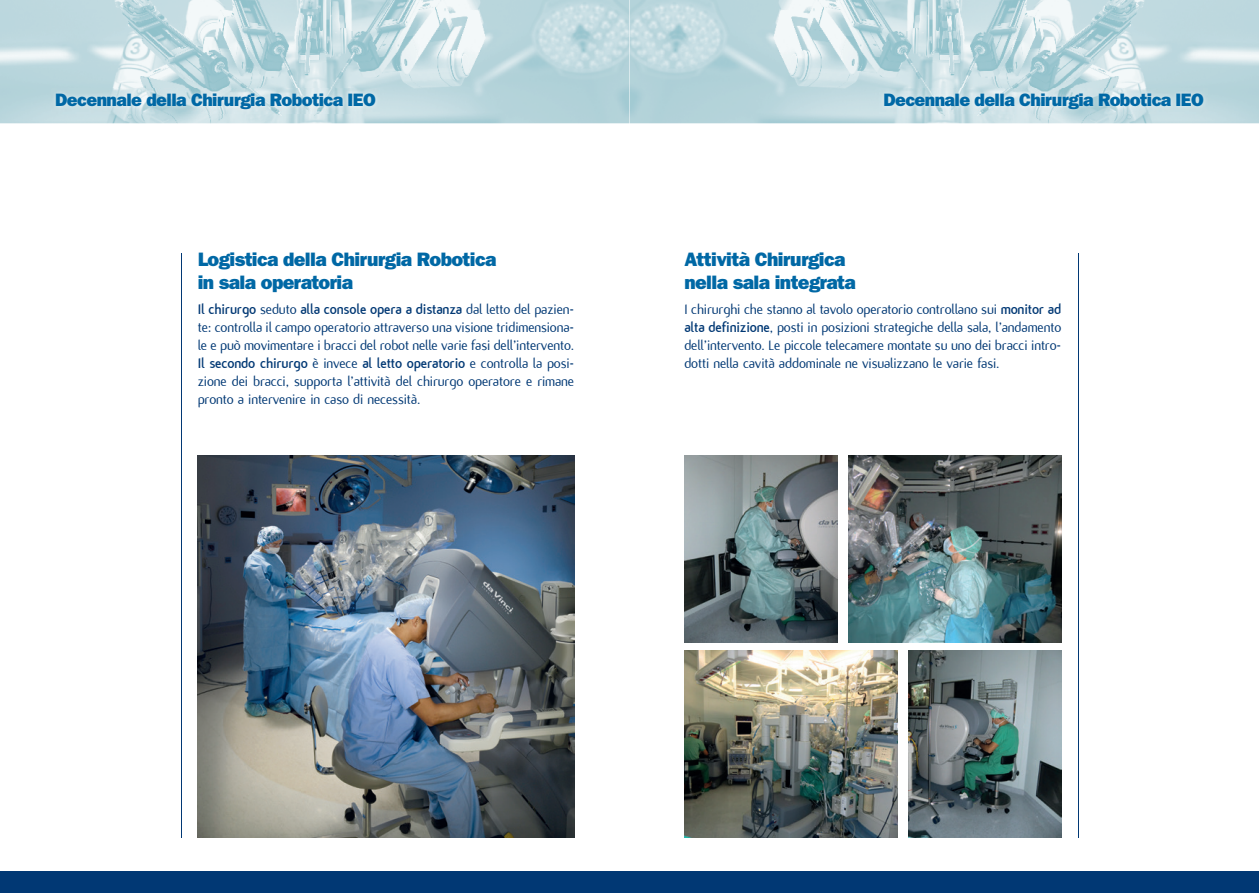
<style>
.page{position:relative;width:1259px;height:893px;background:#fff}
.page>*{position:absolute;margin:0;border:0;box-sizing:border-box;transform-origin:0 0}
.t1{font:19.5px/22.5px "ITC Franklin Gothic Std Hvy";letter-spacing:-.03em;color:#0068a5}
.t2{font:18px "ITC Franklin Gothic Std Hvy";letter-spacing:-.03em;color:#0068a5}
.t3{font:15px/18px "Flux";letter-spacing:-.01em;color:#013874;text-align:justify}
.s1{font-weight:700}
</style>
<div class="page">
<img style="left:0;top:0;width:629px;height:123px">
<svg style="left:629px;top:0;width:630px;height:123px;background:#c2dbe0"></svg>
<div style="left:0;top:872px;width:1259px;height:21px;background:#013874"></div>
<img style="left:51px;top:89px;width:329px;height:24px">
<img style="left:879px;top:89px;width:328px;height:24px">
<hr style="left:1078px;top:253px;width:1px;height:585px;background:#013874">
<hr style="left:181px;top:253px;width:1px;height:585px;background:#013874">
<img style="left:848px;top:455px;width:213px;height:187px">
<img style="left:685px;top:455px;width:153px;height:187px">
<img style="left:908px;top:651px;width:153px;height:187px">
<img style="left:685px;top:651px;width:212px;height:187px">
<img style="left:198px;top:455px;width:376px;height:383px">
<p class="t2" style="left:55px;top:89px;width:322px">Decennale della Chirurgia Robotica IEO</p>
<p class="t2" style="left:883px;top:89px;width:322px">Decennale della Chirurgia Robotica IEO</p>
<h1 class="t1" style="left:198px;top:248px;width:300px">Logistica della Chirurgia Robotica in sala operatoria</h1>
<p class="t3" style="left:198px;top:300px;width:378px"><span class="s1">Il chirurgo</span> seduto <span class="s1">alla console opera a distanza</span> dal letto del pazien&shy;te: controlla il campo operatorio attraverso una visione tridimensiona&shy;le e può movimentare i bracci del robot nelle varie fasi dell’intervento.<br><span class="s1">Il secondo chirurgo</span> è invece <span class="s1">al letto operatorio</span> e controlla la posi&shy;zione dei bracci, supporta l’attività del chirurgo operatore e rimane pronto a intervenire in caso di necessità.</p>
<h1 class="t1" style="left:684px;top:248px;width:173px">Attività Chirurgica nella sala integrata</h1>
<p class="t3" style="left:684px;top:300px;width:378px">I chirurghi che stanno al tavolo operatorio controllano sui <span class="s1">monitor ad alta definizione</span>, posti in posizioni strategiche della sala, l’andamento dell’intervento. Le piccole telecamere montate su uno dei bracci intro&shy;dotti nella cavità addominale ne visualizzano le varie fasi.</p>
</div>
